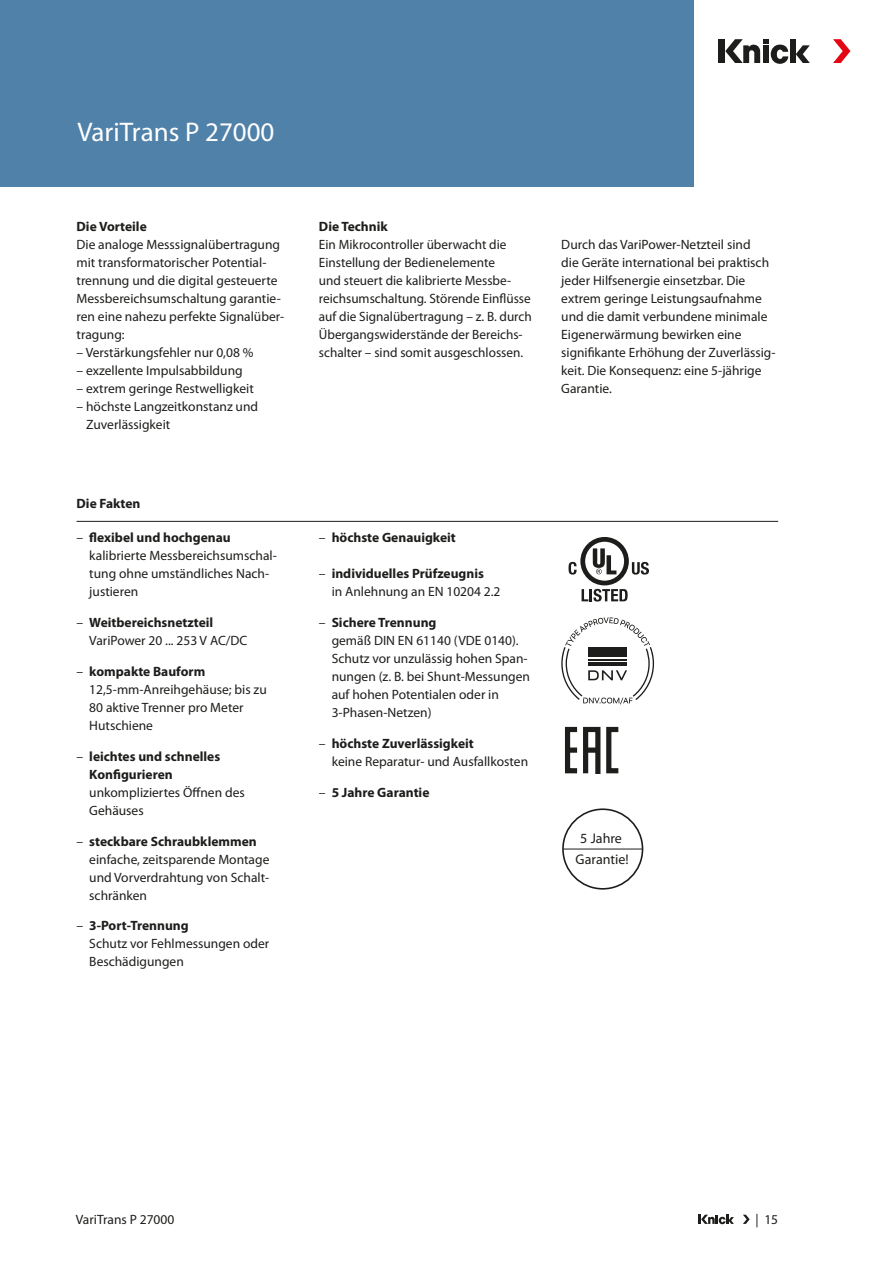
<style>
.page{position:relative;width:893px;height:1263px;background:#fff}
.page>*{position:absolute;margin:0;border:0;box-sizing:border-box;transform-origin:0 0}
.Headline{font:27px "Myriad Pro";color:#fff}
.t1{font:14.1px/21px "Myriad Pro";color:#1d1d1b;text-align:center}
.Text{font:13.5px/18px "Myriad Pro";color:#1d1d1b}
.Fakten_Text{font:13.5px/18px "Myriad Pro";color:#1d1d1b}
.Zwischenüberschrift{font:700 13.5px/18px "Myriad Pro";color:#1d1d1b}
.Tabelle_Headline{font:700 13.5px "Myriad Pro";color:#1d1d1b}
.s1{font-weight:400}
</style>
<div class="page">
<div style="left:0;top:0;width:693px;height:187px;background:#5081a9"></div>
<div style="left:719px;top:39px;width:6px;height:24px;background:#1d1d1b"></div>
<div style="left:790px;top:39px;width:6px;height:24px;background:#1d1d1b"></div>
<svg style="left:796px;top:45px;width:14px;height:18px"></svg>
<svg style="left:833px;top:39px;width:17px;height:24px"></svg>
<svg style="left:725px;top:39px;width:63px;height:25px"></svg>
<svg style="left:743px;top:1215px;width:7px;height:9px"></svg>
<svg style="left:699px;top:1215px;width:35px;height:9px"></svg>
<div style="left:580px;top:537px;width:49px;height:48px;border:5px solid #1d1d1b;border-radius:50%"></div>
<svg style="left:593px;top:548px;width:23px;height:26px"></svg>
<svg style="left:582px;top:589px;width:46px;height:12px"></svg>
<svg style="left:568px;top:562px;width:9px;height:13px"></svg>
<svg style="left:632px;top:562px;width:17px;height:13px"></svg>
<svg style="left:561px;top:617px;width:93px;height:87px"></svg>
<div style="left:565px;top:727px;width:15px;height:46px;border:5px solid #1d1d1b"></div>
<div style="left:568px;top:747px;width:9px;height:6px;background:#1d1d1b"></div>
<svg style="left:583px;top:726px;width:18px;height:48px"></svg>
<div style="left:586px;top:747px;width:12px;height:6px;background:#1d1d1b"></div>
<div style="left:606px;top:727px;width:15px;height:46px;border:5px solid #1d1d1b"></div>
<hr style="left:77px;top:521px;width:701px;height:1px;background:#1d1d1b">
<div style="left:562px;top:808px;width:81px;height:82px;border:2px solid #1d1d1b;border-radius:50%"></div>
<hr style="left:563px;top:849px;width:79px;height:1px;background:#1d1d1b">
<p class="Headline" style="left:77px;top:115px;width:199px">VariTrans P 27000</p>
<p class="Zwischenüberschrift" style="left:77px;top:217px;width:72px">Die Vorteile</p>
<p class="Text" style="left:77px;top:235px;width:209px">Die analoge Messsignalübertragung mit transformatorischer Potential&shy;trennung und die digital gesteuerte<br>Messbereichsumschaltung garantie&shy;ren eine nahezu perfekte Signalüber&shy;tragung:</p>
<p class="Text" style="left:77px;top:343px;width:178px">– Verstärkungsfehler nur 0,08 %</p>
<p class="Text" style="left:77px;top:361px;width:168px">– exzellente Impulsabbildung</p>
<p class="Text" style="left:77px;top:379px;width:179px">– extrem geringe Restwelligkeit</p>
<p class="Text" style="left:86px;top:397px;width:174px;text-indent:-10px">– höchste Langzeitkonstanz und<br>Zuverlässigkeit</p>
<p class="Tabelle_Headline" style="left:77px;top:495px;width:65px">Die Fakten</p>
<p class="Zwischenüberschrift" style="left:77px;top:528px;width:156px"><span class="s1">–</span> flexibel und hochgenau</p>
<p class="Fakten_Text" style="left:89px;top:547px;width:189px">kalibrierte Messbereichsumschal&shy;tung ohne umständliches Nach&shy;justieren</p>
<p class="Zwischenüberschrift" style="left:77px;top:613px;width:138px"><span class="s1">–</span> Weitbereichsnetzteil</p>
<p class="Fakten_Text" style="left:89px;top:631px;width:160px">VariPower 20 ... 253 V AC/DC</p>
<p class="Zwischenüberschrift" style="left:77px;top:662px;width:130px"><span class="s1">–</span> kompakte Bauform</p>
<p class="Fakten_Text" style="left:89px;top:680px;width:179px">12,5-mm-Anreihgehäuse; bis zu<br>80 aktive Trenner pro Meter<br>Hutschiene</p>
<p class="Zwischenüberschrift" style="left:89px;top:747px;width:132px;text-indent:-13px"><span class="s1">–</span> leichtes und schnelles<br>Konfigurieren</p>
<p class="Fakten_Text" style="left:89px;top:783px;width:157px">unkompliziertes Öffnen des<br>Gehäuses</p>
<p class="Zwischenüberschrift" style="left:77px;top:831px;width:182px"><span class="s1">–</span> steckbare Schraubklemmen</p>
<p class="Fakten_Text" style="left:89px;top:850px;width:182px;text-align:justify">einfache, zeitsparende Montage und Vorverdrahtung von Schalt&shy;schränken</p>
<p class="Zwischenüberschrift" style="left:77px;top:916px;width:114px"><span class="s1">–</span> 3-Port-Trennung</p>
<p class="Fakten_Text" style="left:89px;top:934px;width:181px">Schutz vor Fehlmessungen oder<br>Beschädigungen</p>
<p class="Zwischenüberschrift" style="left:319px;top:217px;width:70px">Die Technik</p>
<p class="Text" style="left:319px;top:235px;width:214px">Ein Mikrocontroller überwacht die Einstellung der Bedienelemente<br>und steuert die kalibrierte Messbe&shy;reichsumschaltung. Störende Einflüsse auf die Signalübertragung – z. B. durch Übergangswiderstände der Bereichs&shy;schalter – sind somit ausgeschlossen.</p>
<p class="Text" style="left:561px;top:235px;width:216px">Durch das VariPower-Netzteil sind<br>die Geräte international bei praktisch jeder Hilfsenergie einsetzbar. Die extrem geringe Leistungsaufnahme und die damit verbundene minimale Eigenerwärmung bewirken eine signifikante Erhöhung der Zuverlässig&shy;keit. Die Konsequenz: eine 5-jährige Garantie.</p>
<p class="Zwischenüberschrift" style="left:319px;top:528px;width:138px"><span class="s1">–</span> höchste Genauigkeit</p>
<p class="Zwischenüberschrift" style="left:319px;top:564px;width:167px"><span class="s1">–</span> individuelles Prüfzeugnis</p>
<p class="Fakten_Text" style="left:332px;top:583px;width:170px">in Anlehnung an EN 10204 2.2</p>
<p class="Zwischenüberschrift" style="left:319px;top:613px;width:119px"><span class="s1">–</span> Sichere Trennung</p>
<p class="Fakten_Text" style="left:332px;top:631px;width:200px">gemäß DIN EN 61140 (VDE 0140).<br>Schutz vor unzulässig hohen Span&shy;nungen (z. B. bei Shunt-Messungen auf hohen Potentialen oder in<br>3-Phasen-Netzen)</p>
<p class="Zwischenüberschrift" style="left:319px;top:734px;width:156px"><span class="s1">–</span> höchste Zuverlässigkeit</p>
<p class="Fakten_Text" style="left:332px;top:752px;width:198px">keine Reparatur- und Ausfallkosten</p>
<p class="Zwischenüberschrift" style="left:319px;top:783px;width:112px"><span class="s1">–</span> 5 Jahre Garantie</p>
<p class="t1" style="left:576px;top:827px;width:55px">5 Jahre<br>Garantie!</p>
<p class="Text" style="left:76px;top:1210px;width:100px">VariTrans P 27000</p>
<p class="Text" style="left:755px;top:1210px;width:24px">| 15</p>
</div>
